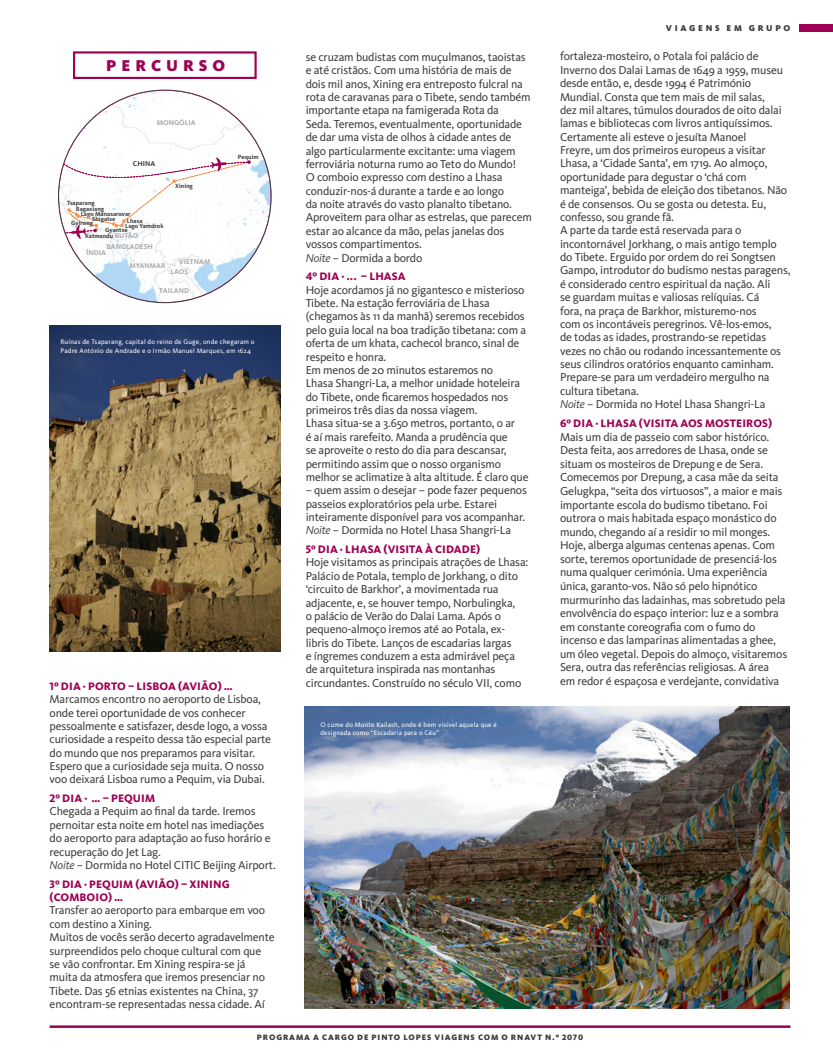
<style>
.page{position:relative;width:833px;height:1063px;background:#fff}
.page>*{position:absolute;margin:0;border:0;box-sizing:border-box;transform-origin:0 0}
.Percurso_Titulo{font:900 16.25px "Kievit OT";letter-spacing:.31em;color:#9e0153}
.Programa_Texto{font:11.88px/13.4px "Kievit OT";letter-spacing:-.015em;color:#3e3e3f}
.Programa_Dias{font:800 11.25px "Kievit OT";letter-spacing:.01em;color:#9e0153}
.Programa_Texto-2{font:800 11.25px/13.4px "Kievit OT";letter-spacing:.01em;color:#9e0153}
.t1{font:900 8.75px "Kievit OT";letter-spacing:.31em;color:#3e3e3f}
.Numero_Pagina{font:900 8.12px "Kievit OT";letter-spacing:.11em;color:#3e3e3f}
.t2{font:700 7.25px "Kievit OT";color:#a8a9ad}
.t3{font:700 7.25px "Kievit OT";color:#3e3e3f}
.Legenda{font:6.88px/8.8px "Kievit OT";letter-spacing:.025em;color:#fff}
.t4{font:700 6.25px "Kievit OT";color:#3e3e3f}
.s1{font-style:italic}
</style>
<div class="page">
<div style="left:800px;top:25px;width:33px;height:7px;background:#9e0153"></div>
<hr style="left:50px;top:1025px;width:740px;height:3px;background:#9e0153">
<div style="left:73px;top:51px;width:184px;height:28px;background:#fff;border:2px solid #9e0153"></div>
<img style="left:68px;top:91px;width:203px;height:212px">
<svg style="left:58px;top:128px;width:193px;height:114px"></svg>
<img style="left:50px;top:325px;width:230px;height:326px">
<img style="left:305px;top:706px;width:484px;height:302px">
<p class="Percurso_Titulo" style="left:106px;top:56px;width:120px">PERCURSO</p>
<p class="t2" style="left:157px;top:119px;width:40px">MONGÓLIA</p>
<p class="t3" style="left:133px;top:160px;width:24px">CHINA</p>
<p class="t4" style="left:175px;top:182px;width:19px">Xining</p>
<p class="t4" style="left:67px;top:199px;width:29px">Tsaparang</p>
<p class="t4" style="left:76px;top:205px;width:30px">Bagaxiang</p>
<p class="t4" style="left:81px;top:210px;width:51px">Lago Manasarovar</p>
<p class="t4" style="left:85px;top:232px;width:30px">Katmandu</p>
<p class="t4" style="left:92px;top:215px;width:25px">Shigatse</p>
<p class="t4" style="left:127px;top:217px;width:17px">Lhasa</p>
<p class="t4" style="left:71px;top:220px;width:23px">Gyirong</p>
<p class="t4" style="left:125px;top:222px;width:40px">Lago Yamdrok</p>
<p class="t4" style="left:105px;top:227px;width:24px">Gyantse</p>
<p class="t2" style="left:115px;top:231px;width:25px">BUTÃO</p>
<p class="t2" style="left:129px;top:261px;width:38px">MYANMAR</p>
<p class="t2" style="left:107px;top:243px;width:48px">BANGLADESH</p>
<p class="t2" style="left:86px;top:249px;width:22px">ÍNDIA</p>
<p class="t2" style="left:179px;top:257px;width:33px">VIETNAM</p>
<p class="t2" style="left:170px;top:267px;width:19px">LAOS</p>
<p class="t2" style="left:159px;top:286px;width:31px">TAILAND</p>
<p class="t4" style="left:238px;top:153px;width:22px">Pequim</p>
<p class="Legenda" style="left:61px;top:338px;width:196px">Ruínas de Tsaparang, capital do reino de Guge, onde chegaram o<br>Padre António de Andrade e o Irmão Manuel Marques, em 1624</p>
<p class="Programa_Dias" style="left:50px;top:679px;width:185px">1º DIA · PORTO – LISBOA (AVIÃO) …</p>
<p class="Programa_Texto" style="left:50px;top:692px;width:223px">Marcamos encontro no aeroporto de Lisboa, onde terei oportunidade de vos conhecer pessoalmente e satisfazer, desde logo, a vossa curiosidade a respeito dessa tão especial parte do mundo que nos preparamos para visitar.<br>Espero que a curiosidade seja muita. O nosso voo deixará Lisboa rumo a Pequim, via Dubai.</p>
<p class="Programa_Dias" style="left:50px;top:792px;width:107px">2º DIA · … – PEQUIM</p>
<p class="Programa_Texto" style="left:50px;top:805px;width:223px">Chegada a Pequim ao final da tarde. Iremos pernoitar esta noite em hotel nas imediações do aeroporto para adaptação ao fuso horário e recuperação do Jet Lag.</p>
<p class="Programa_Texto" style="left:50px;top:858px;width:228px"><span class="s1">Noite</span> – Dormida no Hotel CITIC Beijing Airport.</p>
<p class="Programa_Texto-2" style="left:50px;top:877px;width:182px">3º DIA · PEQUIM (AVIÃO) – XINING (COMBOIO) …</p>
<p class="Programa_Texto" style="left:50px;top:904px;width:217px">Transfer ao aeroporto para embarque em voo com destino a Xining.</p>
<p class="Programa_Texto" style="left:50px;top:930px;width:226px">Muitos de vocês serão decerto agradavelmente surpreendidos pelo choque cultural com que se vão confrontar. Em Xining respira-se já muita da atmosfera que iremos presenciar no Tibete. Das 56 etnias existentes na China, 37 encontram-se representadas nessa cidade. Aí</p>
<p class="Programa_Texto" style="left:306px;top:50px;width:228px">se cruzam budistas com muçulmanos, taoistas e até cristãos. Com uma história de mais de dois mil anos, Xining era entreposto fulcral na rota de caravanas para o Tibete, sendo também importante etapa na famigerada Rota da<br>Seda. Teremos, eventualmente, oportunidade de dar uma vista de olhos à cidade antes de algo particularmente excitante: uma viagem ferroviária noturna rumo ao Teto do Mundo!<br>O comboio expresso com destino a Lhasa conduzir-nos-á durante a tarde e ao longo<br>da noite através do vasto planalto tibetano.<br>Aproveitem para olhar as estrelas, que parecem estar ao alcance da mão, pelas janelas dos vossos compartimentos.</p>
<p class="Programa_Texto" style="left:306px;top:251px;width:118px"><span class="s1">Noite</span> – Dormida a bordo</p>
<p class="Programa_Dias" style="left:306px;top:270px;width:101px">4º DIA · ... – LHASA</p>
<p class="Programa_Texto" style="left:306px;top:283px;width:222px">Hoje acordamos já no gigantesco e misterioso Tibete. Na estação ferroviária de Lhasa (chegamos às 11 da manhã) seremos recebidos pelo guia local na boa tradição tibetana: com a oferta de um khata, cachecol branco, sinal de respeito e honra.</p>
<p class="Programa_Texto" style="left:306px;top:363px;width:216px">Em menos de 20 minutos estaremos no Lhasa Shangri-La, a melhor unidade hoteleira do Tibete, onde ficaremos hospedados nos primeiros três dias da nossa viagem.</p>
<p class="Programa_Texto" style="left:306px;top:417px;width:224px">Lhasa situa-se a 3.650 metros, portanto, o ar<br>é aí mais rarefeito. Manda a prudência que<br>se aproveite o resto do dia para descansar, permitindo assim que o nosso organismo melhor se aclimatize à alta altitude. É claro que</p>
<p class="Programa_Texto" style="left:306px;top:483px;width:223px">– quem assim o desejar – pode fazer pequenos passeios exploratórios pela urbe. Estarei inteiramente disponível para vos acompanhar.</p>
<p class="Programa_Texto" style="left:306px;top:524px;width:207px"><span class="s1">Noite</span> – Dormida no Hotel Lhasa Shangri-La</p>
<p class="Programa_Dias" style="left:306px;top:543px;width:176px">5º DIA · LHASA (VISITA À CIDADE)</p>
<p class="Programa_Texto" style="left:306px;top:556px;width:224px">Hoje visitamos as principais atrações de Lhasa:<br>Palácio de Potala, templo de Jorkhang, o dito ‘circuito de Barkhor’, a movimentada rua adjacente, e, se houver tempo, Norbulingka,<br>o palácio de Verão do Dalai Lama. Após o pequeno-almoço iremos até ao Potala, ex&shy;libris do Tibete. Lanços de escadarias largas<br>e íngremes conduzem a esta admirável peça de arquitetura inspirada nas montanhas circundantes. Construído no século VII, como</p>
<p class="Legenda" style="left:320px;top:720px;width:178px">O cume do Monte Kailash, onde é bem visível aquela que é designada como “Escadaria para o Céu”</p>
<p class="t1" style="left:666px;top:23px;width:126px">VIAGENS EM GRUPO</p>
<p class="Programa_Texto" style="left:560px;top:50px;width:224px">fortaleza-mosteiro, o Potala foi palácio de Inverno dos Dalai Lamas de 1649 a 1959, museu desde então, e, desde 1994 é Património Mundial. Consta que tem mais de mil salas, dez mil altares, túmulos dourados de oito dalai lamas e bibliotecas com livros antiquíssimos.</p>
<p class="Programa_Texto" style="left:560px;top:130px;width:229px">Certamente ali esteve o jesuíta Manoel<br>Freyre, um dos primeiros europeus a visitar Lhasa, a ‘Cidade Santa’, em 1719. Ao almoço, oportunidade para degustar o ‘chá com manteiga’, bebida de eleição dos tibetanos. Não é de consensos. Ou se gosta ou detesta. Eu, confesso, sou grande fã.</p>
<p class="Programa_Texto" style="left:560px;top:224px;width:232px">A parte da tarde está reservada para o incontornável Jorkhang, o mais antigo templo do Tibete. Erguido por ordem do rei Songtsen Gampo, introdutor do budismo nestas paragens, é considerado centro espiritual da nação. Ali<br>se guardam muitas e valiosas relíquias. Cá<br>fora, na praça de Barkhor, misturemo-nos<br>com os incontáveis peregrinos. Vê-los-emos,<br>de todas as idades, prostrando-se repetidas vezes no chão ou rodando incessantemente os seus cilindros oratórios enquanto caminham.<br>Prepare-se para um verdadeiro mergulho na cultura tibetana.</p>
<p class="Programa_Texto" style="left:560px;top:398px;width:207px"><span class="s1">Noite</span> – Dormida no Hotel Lhasa Shangri-La</p>
<p class="Programa_Dias" style="left:560px;top:417px;width:214px">6º DIA · LHASA (VISITA AOS MOSTEIROS)</p>
<p class="Programa_Texto" style="left:560px;top:430px;width:229px">Mais um dia de passeio com sabor histórico.<br>Desta feita, aos arredores de Lhasa, onde se situam os mosteiros de Drepung e de Sera.<br>Comecemos por Drepung, a casa mãe da seita Gelugkpa, “seita dos virtuosos”, a maior e mais importante escola do budismo tibetano. Foi outrora o mais habitada espaço monástico do mundo, chegando aí a residir 10 mil monges.<br>Hoje, alberga algumas centenas apenas. Com sorte, teremos oportunidade de presenciá-los numa qualquer cerimónia. Uma experiência única, garanto-vos. Não só pelo hipnótico murmurinho das ladainhas, mas sobretudo pela envolvência do espaço interior: luz e a sombra em constante coreografia com o fumo do incenso e das lamparinas alimentadas a ghee, um óleo vegetal. Depois do almoço, visitaremos Sera, outra das referências religiosas. A área em redor é espaçosa e verdejante, convidativa</p>
<p class="Numero_Pagina" style="left:257px;top:1033px;width:328px">PROGRAMA A CARGO DE PINTO LOPES VIAGENS COM O RNAVT N.º 2070</p>
</div>
